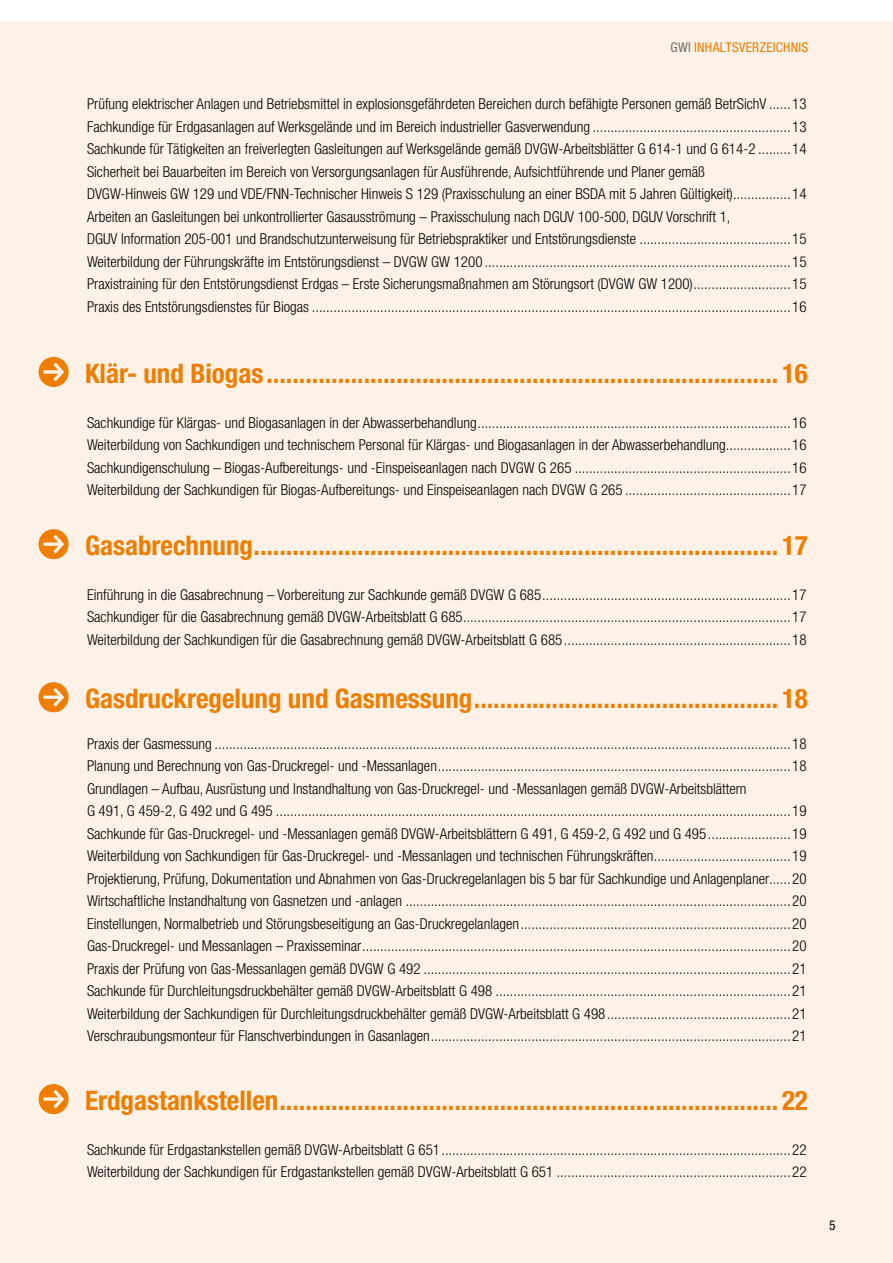
<style>
.page{position:relative;width:893px;height:1263px;background:#fff}
.page>*{position:absolute;margin:0;border:0;box-sizing:border-box;transform-origin:0 0}
.t1{font:700 condensed 27px "Helvetica Neue LT Std";color:#ef7d00}
.t2{font:300 condensed 15px/22.5px "Helvetica Neue LT Std";color:#000}
.t3{font:condensed 13.5px "Helvetica Neue LT Std";letter-spacing:.02em;color:#ef7d00}
.t4{font:condensed 13.5px "Helvetica Neue LT Std";color:#000}
.s1{color:#71706c}
</style>
<div class="page">
<div style="left:0;top:22px;width:893px;height:1241px;background:#fef2e8"></div>
<svg style="left:39px;top:357px;width:30px;height:30px"></svg>
<svg style="left:39px;top:529px;width:30px;height:30px"></svg>
<svg style="left:39px;top:682px;width:30px;height:30px"></svg>
<svg style="left:39px;top:1084px;width:30px;height:30px"></svg>
<p class="t3" style="left:670px;top:39px;width:139px"><span class="s1">GWI</span> INHALTSVERZEICHNIS</p>
<p class="t2" style="left:87px;top:93px;width:721px">Prüfung elektrischer Anlagen und Betriebsmittel in explosionsgefährdeten Bereichen durch befähigte Personen gemäß BetrSichV ......13<br>Fachkundige für Erdgasanlagen auf Werksgelände und im Bereich industrieller Gasverwendung .......................................................13<br>Sachkunde für Tätigkeiten an freiverlegten Gasleitungen auf Werksgelände gemäß DVGW-Arbeitsblätter G 614-1 und G 614-2 .........14<br>Sicherheit bei Bauarbeiten im Bereich von Versorgungsanlagen für Ausführende, Aufsichtführende und Planer gemäß<br>DVGW-Hinweis GW 129 und VDE/FNN-Technischer Hinweis S 129 (Praxisschulung an einer BSDA mit 5 Jahren Gültigkeit)................14<br>Arbeiten an Gasleitungen bei unkontrollierter Gasausströmung – Praxisschulung nach DGUV 100-500, DGUV Vorschrift 1,<br>DGUV Information 205-001 und Brandschutzunterweisung für Betriebspraktiker und Entstörungsdienste ..........................................15<br>Weiterbildung der Führungskräfte im Entstörungsdienst – DVGW GW 1200 .....................................................................................15<br>Praxistraining für den Entstörungsdienst Erdgas – Erste Sicherungsmaßnahmen am Störungsort (DVGW GW 1200)...........................15<br>Praxis des Entstörungsdienstes für Biogas .....................................................................................................................................16</p>
<h1 class="t1" style="left:85px;top:357px;width:724px">Klär- und Biogas ............................................................................... 16</h1>
<p class="t2" style="left:87px;top:411px;width:721px;text-align:justify">Sachkundige für Klärgas- und Biogasanlagen in der Abwasserbehandlung.......................................................................................16<br>Weiterbildung von Sachkundigen und technischem Personal für Klärgas- und Biogasanlagen in der Abwasserbehandlung..................16<br>Sachkundigenschulung – Biogas-Aufbereitungs- und -Einspeiseanlagen nach DVGW G 265 ............................................................16<br>Weiterbildung der Sachkundigen für Biogas-Aufbereitungs- und Einspeiseanlagen nach DVGW G 265 ..............................................17</p>
<h1 class="t1" style="left:85px;top:529px;width:724px">Gasabrechnung................................................................................. 17</h1>
<p class="t2" style="left:87px;top:583px;width:721px;text-align:justify">Einführung in die Gasabrechnung – Vorbereitung zur Sachkunde gemäß DVGW G 685.....................................................................17<br>Sachkundiger für die Gasabrechnung gemäß DVGW-Arbeitsblatt G 685...........................................................................................17<br>Weiterbildung der Sachkundigen für die Gasabrechnung gemäß DVGW-Arbeitsblatt G 685...............................................................18</p>
<h1 class="t1" style="left:85px;top:682px;width:724px">Gasdruckregelung und Gasmessung............................................... 18</h1>
<p class="t2" style="left:87px;top:732px;width:721px">Praxis der Gasmessung ................................................................................................................................................................18<br>Planung und Berechnung von Gas-Druckregel- und -Messanlagen..................................................................................................18<br>Grundlagen – Aufbau, Ausrüstung und Instandhaltung von Gas-Druckregel- und -Messanlagen gemäß DVGW-Arbeitsblättern<br>G 491, G 459-2, G 492 und G 495 ...............................................................................................................................................19<br>Sachkunde für Gas-Druckregel- und -Messanlagen gemäß DVGW-Arbeitsblättern G 491, G 459-2, G 492 und G 495.......................19<br>Weiterbildung von Sachkundigen für Gas-Druckregel- und -Messanlagen und technischen Führungskräften......................................19<br>Projektierung, Prüfung, Dokumentation und Abnahmen von Gas-Druckregelanlagen bis 5 bar für Sachkundige und Anlagenplaner......20<br>Wirtschaftliche Instandhaltung von Gasnetzen und -anlagen ...........................................................................................................20<br>Einstellungen, Normalbetrieb und Störungsbeseitigung an Gas-Druckregelanlagen...........................................................................20<br>Gas-Druckregel- und Messanlagen – Praxisseminar.......................................................................................................................20<br>Praxis der Prüfung von Gas-Messanlagen gemäß DVGW G 492 ......................................................................................................21<br>Sachkunde für Durchleitungsdruckbehälter gemäß DVGW-Arbeitsblatt G 498 ..................................................................................21<br>Weiterbildung der Sachkundigen für Durchleitungsdruckbehälter gemäß DVGW-Arbeitsblatt G 498...................................................21<br>Verschraubungsmonteur für Flanschverbindungen in Gasanlagen....................................................................................................21</p>
<h1 class="t1" style="left:85px;top:1084px;width:724px">Erdgastankstellen............................................................................. 22</h1>
<p class="t2" style="left:87px;top:1138px;width:721px">Sachkunde für Erdgastankstellen gemäß DVGW-Arbeitsblatt G 651.................................................................................................22<br>Weiterbildung der Sachkundigen für Erdgastankstellen gemäß DVGW-Arbeitsblatt G 651 .................................................................22</p>
<p class="t4" style="left:829px;top:1218px;width:8px">5</p>
</div>
